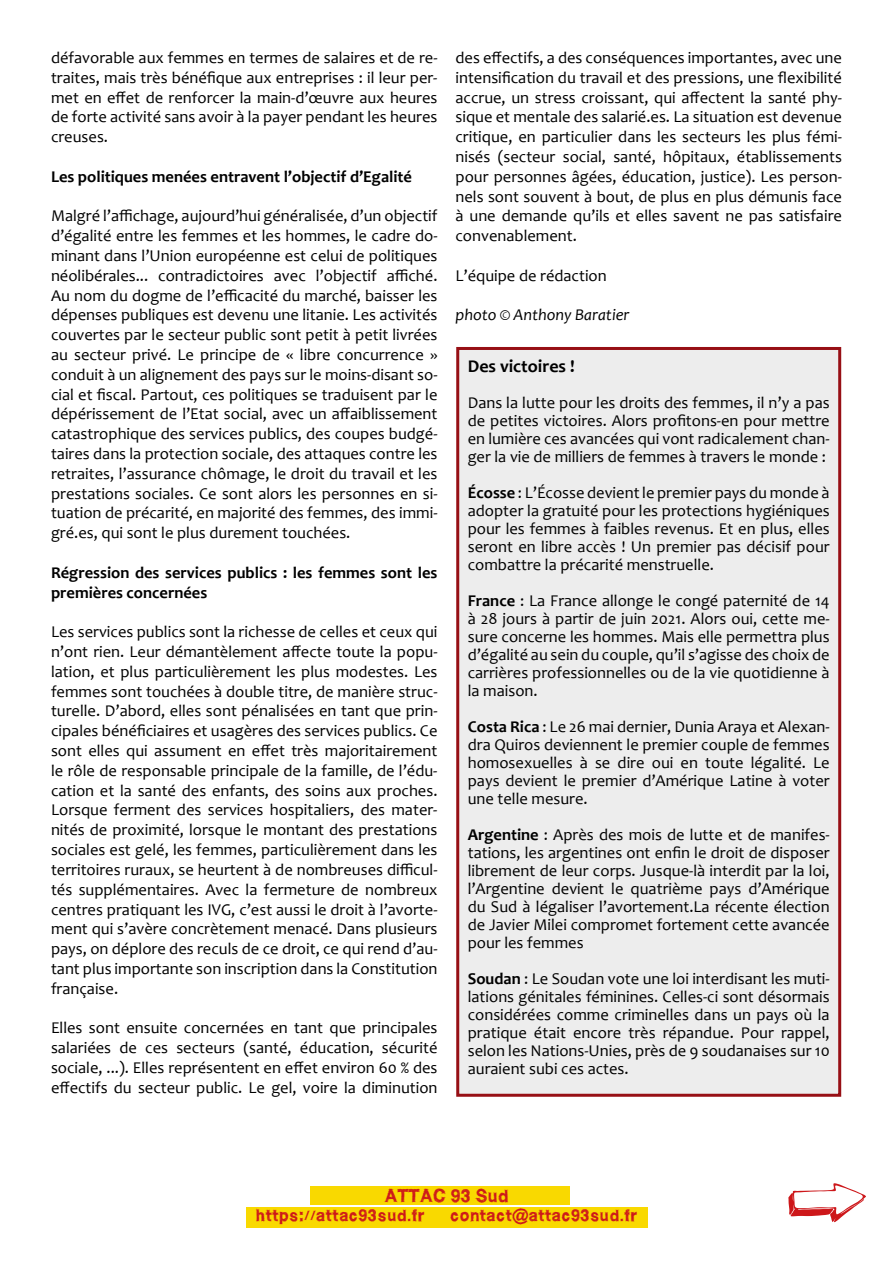
<style>
.page{position:relative;width:893px;height:1263px;background:#fff}
.page>*{position:absolute;margin:0;border:0;box-sizing:border-box;transform-origin:0 0}
.t1{font:700 18px "Candara";color:#000}
.t2{font:18px "WCROUGHTRAD Bta";color:#cd171a}
.t3{font:16.5px/19.8px "Candara";color:#000;text-align:justify}
.t4{font:700 16.5px/19.8px "Candara";color:#000}
.t5{font:16.5px "WCROUGHTRAD Bta";letter-spacing:.025em;color:#cd171a}
.t6{font:italic 16.5px "Candara";color:#000}
.s1{font-weight:700}
</style>
<div class="page">
<svg style="left:788px;top:1183px;width:78px;height:39px"></svg>
<div style="left:310px;top:1186px;width:260px;height:18px;background:#f9d900"></div>
<div style="left:247px;top:1207px;width:401px;height:21px;background:#f9d900"></div>
<div style="left:458px;top:348px;width:382px;height:747px;background:#ededed"></div>
<div style="left:456px;top:347px;width:385px;height:750px;border:3px solid #970f15"></div>
<p class="t3" style="left:51px;top:48px;width:388px">défavorable aux femmes en termes de salaires et de re&shy;traites, mais très bénéfique aux entreprises : il leur per&shy;met en effet de renforcer la main-d’œuvre aux heures de forte activité sans avoir à la payer pendant les heures creuses.</p>
<p class="t4" style="left:51px;top:166px;width:362px">Les politiques menées entravent l’objectif d’Egalité</p>
<p class="t3" style="left:51px;top:206px;width:388px">Malgré l’affichage, aujourd’hui généralisée, d’un objectif d’égalité entre les femmes et les hommes, le cadre do&shy;minant dans l’Union européenne est celui de politiques néolibérales... contradictoires avec l’objectif affiché.<br>Au nom du dogme de l’efficacité du marché, baisser les dépenses publiques est devenu une litanie. Les activités couvertes par le secteur public sont petit à petit livrées au secteur privé. Le principe de « libre concurrence » conduit à un alignement des pays sur le moins-disant so&shy;cial et fiscal. Partout, ces politiques se traduisent par le dépérissement de l’Etat social, avec un affaiblissement catastrophique des services publics, des coupes budgé&shy;taires dans la protection sociale, des attaques contre les retraites, l’assurance chômage, le droit du travail et les prestations sociales. Ce sont alors les personnes en si&shy;tuation de précarité, en majorité des femmes, des immi&shy;gré.es, qui sont le plus durement touchées.</p>
<p class="t4" style="left:51px;top:562px;width:388px">Régression des services publics : les femmes sont les premières concernées</p>
<p class="t3" style="left:51px;top:622px;width:388px">Les services publics sont la richesse de celles et ceux qui n’ont rien. Leur démantèlement affecte toute la popu&shy;lation, et plus particulièrement les plus modestes. Les femmes sont touchées à double titre, de manière struc&shy;turelle. D’abord, elles sont pénalisées en tant que prin&shy;cipales bénéficiaires et usagères des services publics. Ce sont elles qui assument en effet très majoritairement le rôle de responsable principale de la famille, de l’édu&shy;cation et la santé des enfants, des soins aux proches.<br>Lorsque ferment des services hospitaliers, des mater&shy;nités de proximité, lorsque le montant des prestations sociales est gelé, les femmes, particulièrement dans les territoires ruraux, se heurtent à de nombreuses difficul&shy;tés supplémentaires. Avec la fermeture de nombreux centres pratiquant les IVG, c’est aussi le droit à l’avorte&shy;ment qui s’avère concrètement menacé. Dans plusieurs pays, on déplore des reculs de ce droit, ce qui rend d’au&shy;tant plus importante son inscription dans la Constitution française.</p>
<p class="t3" style="left:51px;top:1018px;width:388px">Elles sont ensuite concernées en tant que principales salariées de ces secteurs (santé, éducation, sécurité sociale, ...). Elles représentent en effet environ 60 % des effectifs du secteur public. Le gel, voire la diminution</p>
<p class="t3" style="left:455px;top:48px;width:388px">des effectifs, a des conséquences importantes, avec une intensification du travail et des pressions, une flexibilité accrue, un stress croissant, qui affectent la santé phy&shy;sique et mentale des salarié.es. La situation est devenue critique, en particulier dans les secteurs les plus fémi&shy;nisés (secteur social, santé, hôpitaux, établissements pour personnes âgées, éducation, justice). Les person&shy;nels sont souvent à bout, de plus en plus démunis face à une demande qu’ils et elles savent ne pas satisfaire convenablement.</p>
<p class="t3" style="left:455px;top:265px;width:153px">L’équipe de rédaction</p>
<p class="t6" style="left:455px;top:305px;width:176px">photo © Anthony Baratier</p>
<p class="t1" style="left:468px;top:354px;width:108px">Des victoires !</p>
<p class="t3" style="left:468px;top:393px;width:363px;line-height:18px">Dans la lutte pour les droits des femmes, il n’y a pas de petites victoires. Alors profitons-en pour mettre en lumière ces avancées qui vont radicalement chan&shy;ger la vie de milliers de femmes à travers le monde :</p>
<p class="t3" style="left:468px;top:483px;width:363px;line-height:18px"><span class="s1">Écosse</span> : L’Écosse devient le premier pays du monde à adopter la gratuité pour les protections hygiéniques pour les femmes à faibles revenus. Et en plus, elles seront en libre accès ! Un premier pas décisif pour combattre la précarité menstruelle.</p>
<p class="t3" style="left:468px;top:591px;width:363px;line-height:18px"><span class="s1">France</span> : La France allonge le congé paternité de 14 à 28 jours à partir de juin 2021. Alors oui, cette me&shy;sure concerne les hommes. Mais elle permettra plus d’égalité au sein du couple, qu’il s’agisse des choix de carrières professionnelles ou de la vie quotidienne à la maison.</p>
<p class="t3" style="left:468px;top:717px;width:363px;line-height:18px"><span class="s1">Costa Rica</span> : Le 26 mai dernier, Dunia Araya et Alexan&shy;dra Quiros deviennent le premier couple de femmes homosexuelles à se dire oui en toute légalité. Le pays devient le premier d’Amérique Latine à voter une telle mesure.</p>
<p class="t3" style="left:468px;top:825px;width:363px;line-height:18px"><span class="s1">Argentine</span> : Après des mois de lutte et de manifes&shy;tations, les argentines ont enfin le droit de disposer librement de leur corps. Jusque-là interdit par la loi, l’Argentine devient le quatrième pays d’Amérique du Sud à légaliser l’avortement.La récente élection de Javier Milei compromet fortement cette avancée pour les femmes</p>
<p class="t3" style="left:468px;top:969px;width:363px;line-height:18px"><span class="s1">Soudan</span> : Le Soudan vote une loi interdisant les muti&shy;lations génitales féminines. Celles-ci sont désormais considérées comme criminelles dans un pays où la pratique était encore très répandue. Pour rappel, selon les Nations-Unies, près de 9 soudanaises sur 10 auraient subi ces actes.</p>
<p class="t2" style="left:384px;top:1184px;width:126px">ATTAC 93 Sud</p>
<p class="t5" style="left:255px;top:1205px;width:171px">https://attac93sud.fr</p>
<p class="t5" style="left:450px;top:1205px;width:189px">contact@attac93sud.fr</p>
</div>
